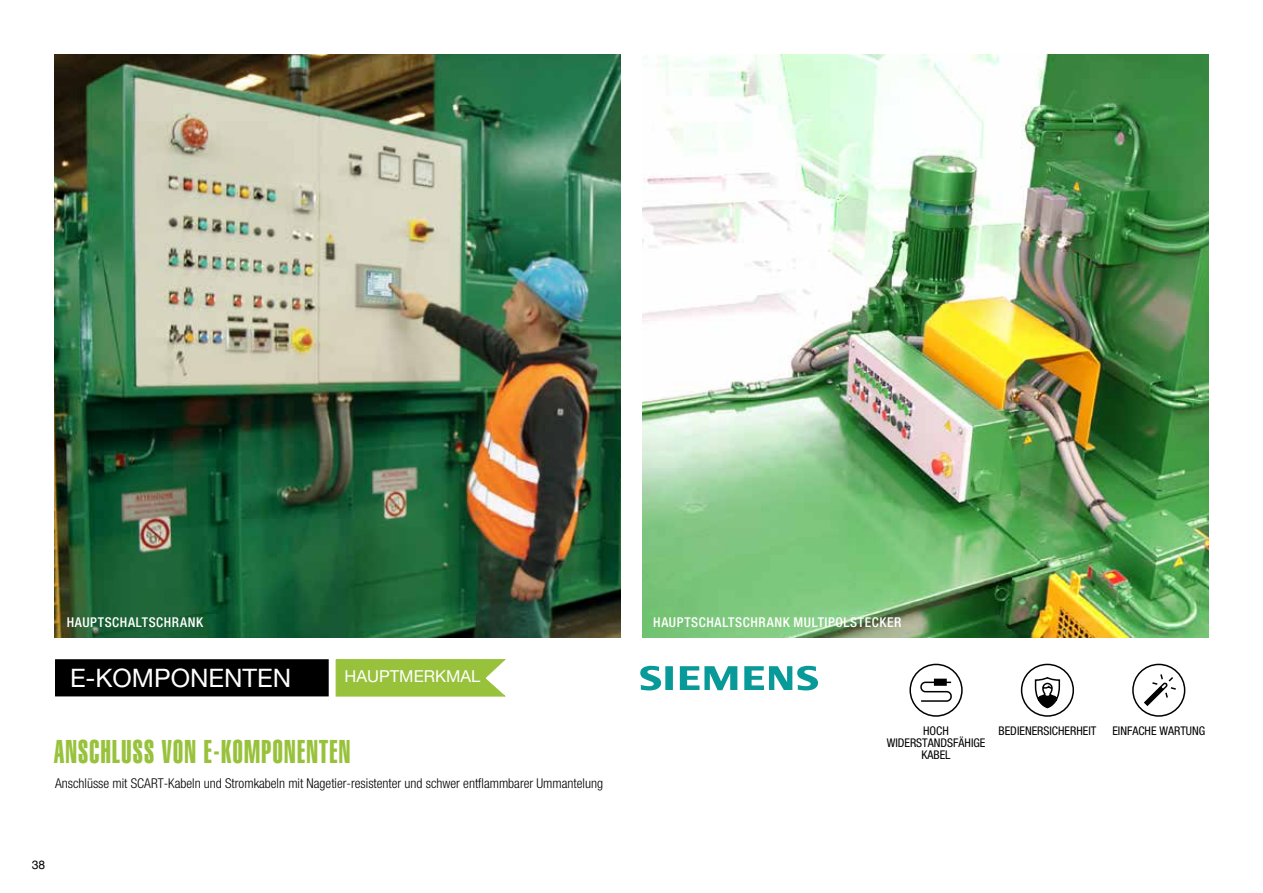
<style>
.page{position:relative;width:1263px;height:893px;background:#fff}
.page>*{position:absolute;margin:0;border:0;box-sizing:border-box;transform-origin:0 0}
.t1{font:32.4px "Helvetica LT Std Extra Comp";letter-spacing:.05em;color:#98c23c;scale:.83 1}
.t2{font:25.5px "Helvetica Neue LT Std";color:#fff}
.t3{font:16.5px "Helvetica Neue LT Std";color:#fff}
.t4{font:300 condensed 13.5px "Helvetica Neue LT Std";color:#000}
.t5{font:500 condensed 13.5px "Helvetica Neue LT Std";letter-spacing:.045em;color:#fff}
.t6{font:condensed 12px/12px "Helvetica Neue LT Std";color:#000;text-align:center}
.t7{font:12px "Helvetica LT Std";color:#000}
</style>
<div class="page">
<img style="left:54px;top:54px;width:567px;height:583px">
<img style="left:642px;top:54px;width:567px;height:583px">
<svg style="left:335px;top:659px;width:171px;height:38px;background:#9fc64a"></svg>
<svg style="left:640px;top:666px;width:178px;height:24px"></svg>
<div style="left:56px;top:660px;width:272px;height:36px;background:#000"></div>
<div style="left:55px;top:659px;width:274px;height:37px;border:2px solid #000"></div>
<div style="left:1132px;top:664px;width:53px;height:53px;border:2px solid #000;border-radius:50%"></div>
<div style="left:909px;top:664px;width:54px;height:53px;border:2px solid #000;border-radius:50%"></div>
<div style="left:1021px;top:664px;width:53px;height:53px;border:2px solid #000;border-radius:50%"></div>
<svg style="left:1034px;top:678px;width:27px;height:31px"></svg>
<svg style="left:1144px;top:673px;width:33px;height:33px"></svg>
<svg style="left:920px;top:681px;width:32px;height:21px"></svg>
<div style="left:935px;top:679px;width:11px;height:6px;background:#000"></div>
<div style="left:934px;top:679px;width:13px;height:7px;border:2px solid #000"></div>
<p class="t5" style="left:67px;top:614px;width:138px">HAUPTSCHALTSCHRANK</p>
<p class="t5" style="left:653px;top:614px;width:250px">HAUPTSCHALTSCHRANK MULTIPOLSTECKER</p>
<h2 class="t2" style="left:70px;top:663px;width:223px">E-KOMPONENTEN</h2>
<p class="t3" style="left:345px;top:666px;width:137px">HAUPTMERKMAL</p>
<h1 class="t1" style="left:54px;top:732px;width:359px">ANSCHLUSS VON E-KOMPONENTEN</h1>
<p class="t4" style="left:55px;top:775px;width:549px">Anschlüsse mit SCART-Kabeln und Stromkabeln mit Nagetier-resistenter und schwer entflammbarer Ummantelung</p>
<p class="t6" style="left:923px;top:724px;width:27px">HOCH</p>
<p class="t6" style="left:1112px;top:724px;width:94px">EINFACHE WARTUNG</p>
<p class="t6" style="left:887px;top:736px;width:100px">WIDERSTANDSFÄHIGE<br>KABEL</p>
<p class="t6" style="left:998px;top:724px;width:99px">BEDIENERSICHERHEIT</p>
<p class="t7" style="left:32px;top:858px;width:15px">38</p>
</div>
